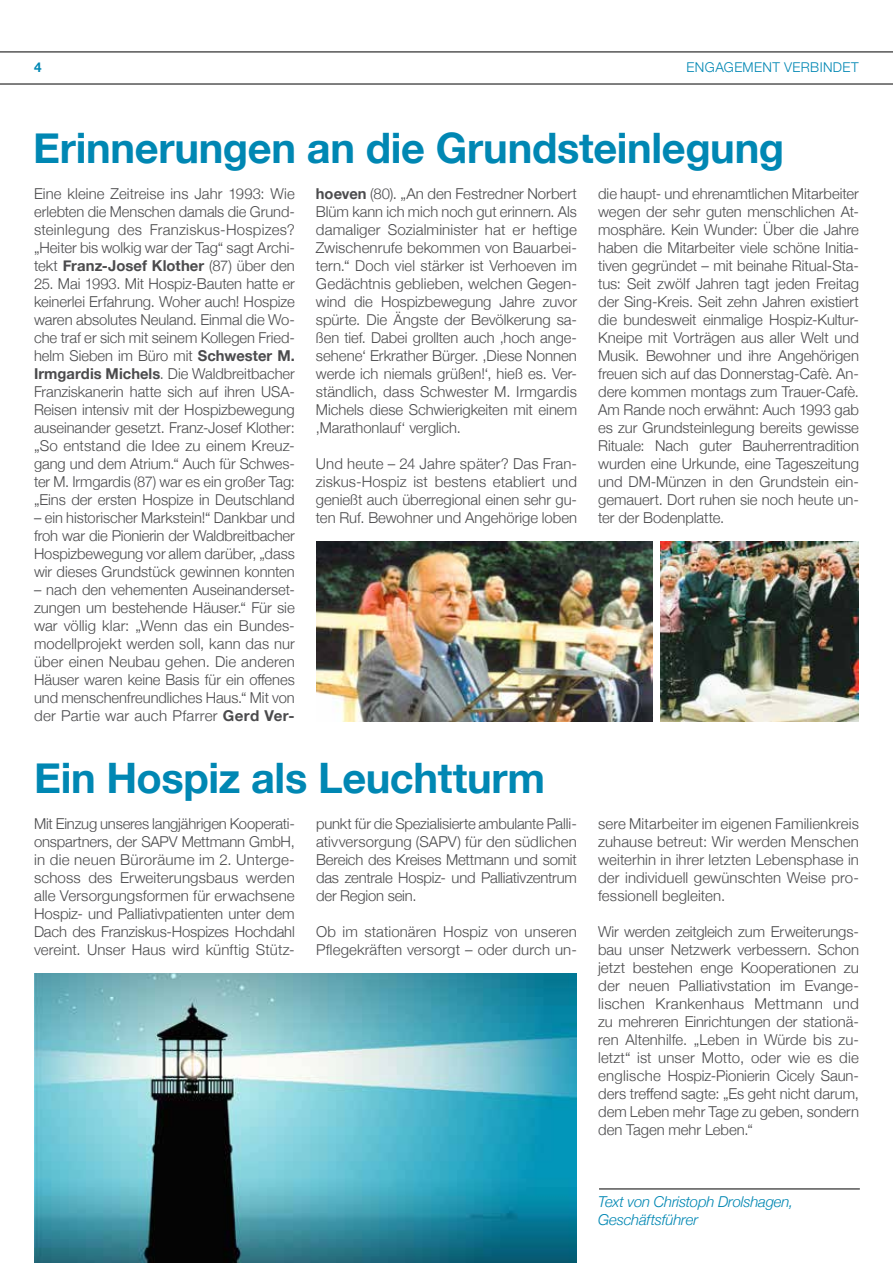
<style>
.page{position:relative;width:893px;height:1263px;background:#fff}
.page>*{position:absolute;margin:0;border:0;box-sizing:border-box;transform-origin:0 0}
.t1{font:700 42px "Helvetica Neue";letter-spacing:-.01em;color:#0087b3}
.t2{font:300 15px/18px "Helvetica Neue";color:#4b4b4d;text-align:justify}
.t3{font:italic 300 15px/18px "Helvetica Neue";letter-spacing:-.015em;color:#0087b3}
.t4{font:300 13.5px "Helvetica Neue";letter-spacing:.03em;color:#0087b3}
.t5{font:700 13.5px "Helvetica Neue";color:#0087b3}
.s1{font-weight:700}
</style>
<div class="page">
<hr style="left:0;top:52px;width:893px;height:1px;background:#000">
<hr style="left:0;top:84px;width:893px;height:1px;background:#000">
<hr style="left:892px;top:326px;width:1px;height:468px;background:#0087b3">
<hr style="left:892px;top:1027px;width:1px;height:236px;background:#0087b3">
<img style="left:316px;top:541px;width:337px;height:180px">
<img style="left:660px;top:541px;width:199px;height:180px">
<hr style="left:599px;top:1189px;width:261px;height:1px;background:#000">
<img style="left:34px;top:973px;width:543px;height:290px">
<p class="t5" style="left:34px;top:56px;width:9px">4</p>
<p class="t4" style="left:687px;top:56px;width:174px">ENGAGEMENT VERBINDET</p>
<h1 class="t1" style="left:33px;top:115px;width:753px">Erinnerungen an die Grundsteinlegung</h1>
<p class="t2" style="left:34px;top:184px;width:262px">Eine kleine Zeitreise ins Jahr 1993: Wie erlebten die Menschen damals die Grund&shy;steinlegung des Franziskus-Hospizes? „Heiter bis wolkig war der Tag“ sagt Archi&shy;tekt <span class="s1">Franz-Josef Klother</span> (87) über den</p>
<p class="t2" style="left:34px;top:274px;width:262px">25. Mai 1993. Mit Hospiz-Bauten hatte er keinerlei Erfahrung. Woher auch! Hospize waren absolutes Neuland. Einmal die Wo&shy;che traf er sich mit seinem Kollegen Fried&shy;helm Sieben im Büro mit <span class="s1">Schwester M.<br>Irmgardis Michels</span>. Die Waldbreitbacher Franziskanerin hatte sich auf ihren USA-Reisen intensiv mit der Hospizbewegung auseinander gesetzt. Franz-Josef Klother: „So entstand die Idee zu einem Kreuz&shy;gang und dem Atrium.“ Auch für Schwes&shy;ter M. Irmgardis (87) war es ein großer Tag: „Eins der ersten Hospize in Deutschland</p>
<p class="t2" style="left:34px;top:508px;width:262px">– ein historischer Markstein!“ Dankbar und froh war die Pionierin der Waldbreitbacher Hospizbewegung vor allem darüber, „dass wir dieses Grundstück gewinnen konnten</p>
<p class="t2" style="left:34px;top:580px;width:262px">– nach den vehementen Auseinanderset&shy;zungen um bestehende Häuser.“ Für sie war völlig klar: „Wenn das ein Bundes&shy;modellprojekt werden soll, kann das nur über einen Neubau gehen. Die anderen Häuser waren keine Basis für ein offenes und menschenfreundliches Haus.“ Mit von der Partie war auch Pfarrer <span class="s1">Gerd Ver-</span></p>
<p class="t2" style="left:316px;top:184px;width:263px"><span class="s1">hoeven</span> (80). „An den Festredner Norbert Blüm kann ich mich noch gut erinnern. Als damaliger Sozialminister hat er heftige Zwischenrufe bekommen von Bauarbei&shy;tern.“ Doch viel stärker ist Verhoeven im Gedächtnis geblieben, welchen Gegen&shy;wind die Hospizbewegung Jahre zuvor spürte. Die Ängste der Bevölkerung sa&shy;ßen tief. Dabei grollten auch ‚hoch ange&shy;sehene‘ Erkrather Bürger. ‚Diese Nonnen werde ich niemals grüßen!‘, hieß es. Ver&shy;ständlich, dass Schwester M. Irmgardis Michels diese Schwierigkeiten mit einem ‚Marathonlauf‘ verglich.</p>
<p class="t2" style="left:316px;top:454px;width:263px">Und heute – 24 Jahre später? Das Fran&shy;ziskus-Hospiz ist bestens etabliert und genießt auch überregional einen sehr gu&shy;ten Ruf. Bewohner und Angehörige loben</p>
<h1 class="t1" style="left:34px;top:745px;width:513px">Ein Hospiz als Leuchtturm</h1>
<p class="t2" style="left:34px;top:814px;width:262px">Mit Einzug unseres langjährigen Kooperati&shy;onspartners, der SAPV Mettmann GmbH, in die neuen Büroräume im 2. Unterge&shy;schoss des Erweiterungsbaus werden alle Versorgungsformen für erwachsene Hospiz- und Palliativpatienten unter dem Dach des Franziskus-Hospizes Hochdahl vereint. Unser Haus wird künftig Stütz-</p>
<p class="t2" style="left:316px;top:814px;width:262px">punkt für die Spezialisierte ambulante Palli&shy;ativversorgung (SAPV) für den südlichen Bereich des Kreises Mettmann und somit das zentrale Hospiz- und Palliativzentrum der Region sein.</p>
<p class="t2" style="left:316px;top:922px;width:262px">Ob im stationären Hospiz von unseren<br>Pflegekräften versorgt – oder durch un-</p>
<p class="t2" style="left:598px;top:184px;width:262px">die haupt- und ehrenamtlichen Mitarbeiter wegen der sehr guten menschlichen At&shy;mosphäre. Kein Wunder: Über die Jahre haben die Mitarbeiter viele schöne Initia&shy;tiven gegründet – mit beinahe Ritual-Sta&shy;tus: Seit zwölf Jahren tagt jeden Freitag der Sing-Kreis. Seit zehn Jahren existiert die bundesweit einmalige Hospiz-Kultur-Kneipe mit Vorträgen aus aller Welt und Musik. Bewohner und ihre Angehörigen freuen sich auf das Donnerstag-Cafè. An&shy;dere kommen montags zum Trauer-Cafè.<br>Am Rande noch erwähnt: Auch 1993 gab es zur Grundsteinlegung bereits gewisse Rituale: Nach guter Bauherrentradition wurden eine Urkunde, eine Tageszeitung und DM-Münzen in den Grundstein ein&shy;gemauert. Dort ruhen sie noch heute un&shy;ter der Bodenplatte.</p>
<p class="t2" style="left:598px;top:814px;width:262px">sere Mitarbeiter im eigenen Familienkreis zuhause betreut: Wir werden Menschen weiterhin in ihrer letzten Lebensphase in der individuell gewünschten Weise pro&shy;fessionell begleiten.</p>
<p class="t2" style="left:598px;top:922px;width:262px">Wir werden zeitgleich zum Erweiterungs&shy;bau unser Netzwerk verbessern. Schon jetzt bestehen enge Kooperationen zu der neuen Palliativstation im Evange&shy;lischen Krankenhaus Mettmann und zu mehreren Einrichtungen der stationä&shy;ren Altenhilfe. „Leben in Würde bis zu&shy;letzt“ ist unser Motto, oder wie es die englische Hospiz-Pionierin Cicely Saun&shy;ders treffend sagte: „Es geht nicht darum, dem Leben mehr Tage zu geben, sondern den Tagen mehr Leben.“</p>
<p class="t3" style="left:598px;top:1192px;width:197px">Text von Christoph Drolshagen,<br>Geschäftsführer</p>
</div>
